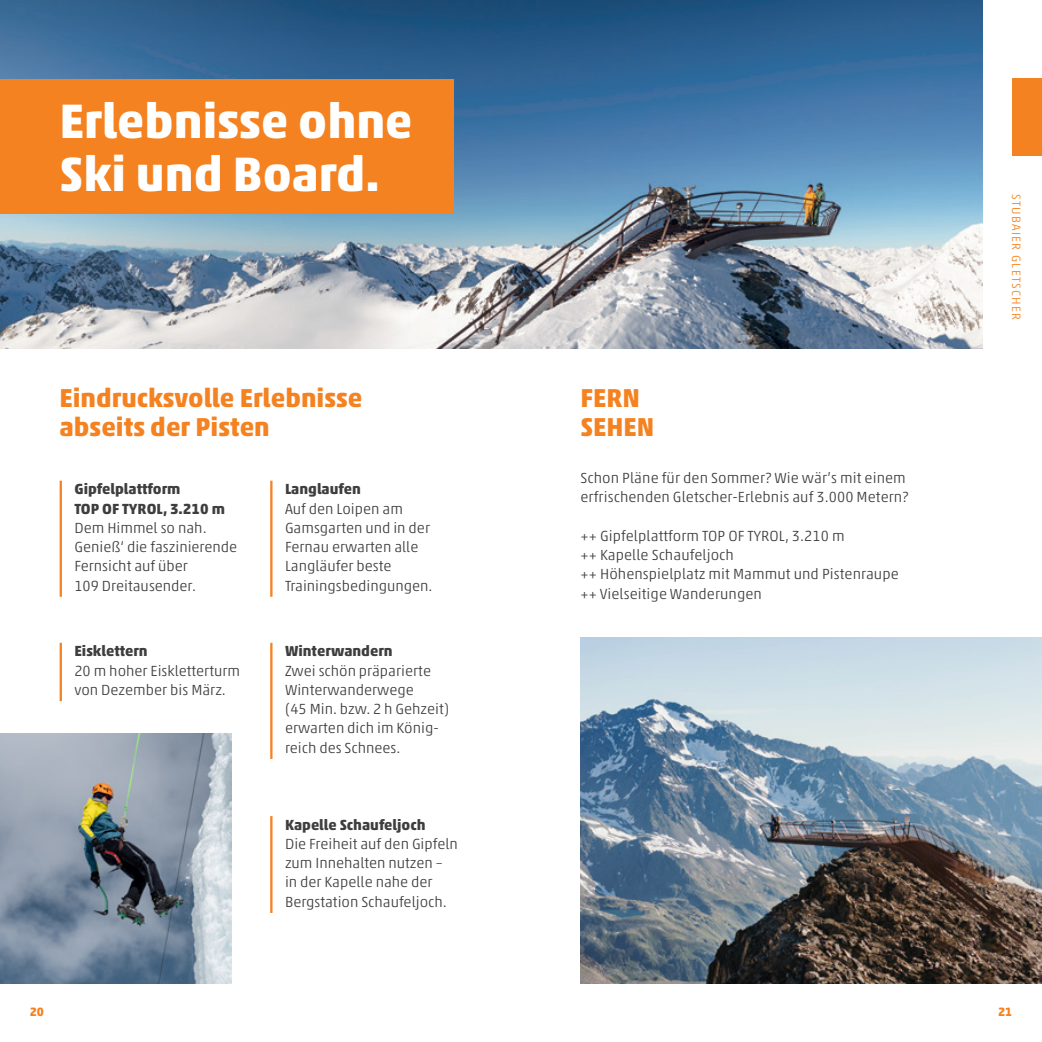
<style>
.page{position:relative;width:1042px;height:1042px;background:#fff}
.page>*{position:absolute;margin:0;border:0;box-sizing:border-box;transform-origin:0 0}
.t1{font:700 49px/52.5px "Akko Std";color:#fff}
.t2{font:700 26.25px/29.8px "Akko Std";color:#f58220}
.t3{font:300 14.88px/19.2px "Akko Std";color:#3e3e3f}
.t4{font:700 14.88px/19.2px "Akko Std";color:#3e3e3f}
.t5{font:300 12.25px "Akko Std";letter-spacing:.1em;color:#f58220}
.t6{font:700 12.25px "Akko Std";color:#f58220}
</style>
<div class="page">
<div style="left:1012px;top:79px;width:30px;height:77px;background:#f58220"></div>
<img style="left:0;top:0;width:982px;height:348px">
<div style="left:0;top:79px;width:453px;height:135px;background:#f58220"></div>
<img style="left:580px;top:637px;width:462px;height:347px">
<img style="left:0;top:733px;width:232px;height:251px">
<hr style="left:60px;top:481px;width:2px;height:116px;background:#f58220">
<hr style="left:60px;top:643px;width:2px;height:58px;background:#f58220">
<hr style="left:270px;top:481px;width:2px;height:116px;background:#f58220">
<hr style="left:270px;top:643px;width:2px;height:116px;background:#f58220">
<hr style="left:270px;top:816px;width:2px;height:97px;background:#f58220">
<h1 class="t1" style="left:60px;top:94px;width:354px">Erlebnisse ohne<br>Ski und Board.</h1>
<h2 class="t2" style="left:60px;top:382px;width:304px">Eindrucksvolle Erlebnisse abseits der Pisten</h2>
<p class="t4" style="left:74px;top:479px;width:152px">Gipfelplattform<br>TOP OF TYROL, 3.210 m</p>
<p class="t3" style="left:74px;top:518px;width:164px">Dem Himmel so nah.<br>Genieß‘ die faszinierende<br>Fernsicht auf über<br>109 Dreitausender.</p>
<p class="t4" style="left:74px;top:641px;width:75px">Eisklettern</p>
<p class="t3" style="left:74px;top:661px;width:167px">20 m hoher Eiskletterturm von Dezember bis März.</p>
<p class="t4" style="left:285px;top:479px;width:77px">Langlaufen</p>
<p class="t3" style="left:285px;top:499px;width:149px">Auf den Loipen am<br>Gamsgarten und in der<br>Fernau erwarten alle<br>Langläufer beste<br>Trainingsbedingungen.</p>
<p class="t4" style="left:285px;top:641px;width:109px">Winterwandern</p>
<p class="t3" style="left:285px;top:661px;width:166px">Zwei schön präparierte<br>Winterwanderwege<br>(45 Min. bzw. 2 h Gehzeit) erwarten dich im König&shy;reich des Schnees.</p>
<p class="t4" style="left:285px;top:815px;width:142px">Kapelle Schaufeljoch</p>
<p class="t3" style="left:285px;top:834px;width:174px">Die Freiheit auf den Gipfeln zum Innehalten nutzen – in der Kapelle nahe der<br>Bergstation Schaufeljoch.</p>
<h2 class="t2" style="left:580px;top:382px;width:75px">FERN<br>SEHEN</h2>
<p class="t3" style="left:580px;top:468px;width:329px">Schon Pläne für den Sommer? Wie wär’s mit einem erfrischenden Gletscher-Erlebnis auf 3.000 Metern?</p>
<p class="t3" style="left:580px;top:526px;width:320px">++ Gipfelplattform TOP OF TYROL, 3.210 m<br>++ Kapelle Schaufeljoch<br>++ Höhenspielplatz mit Mammut und Pistenraupe ++ Vielseitige Wanderungen</p>
<p class="t5" style="left:1024px;top:194px;width:127px;rotate:90deg">STUBAIER GLETSCHER</p>
<p class="t6" style="left:30px;top:1004px;width:16px">20</p>
<p class="t6" style="left:998px;top:1004px;width:16px">21</p>
</div>
